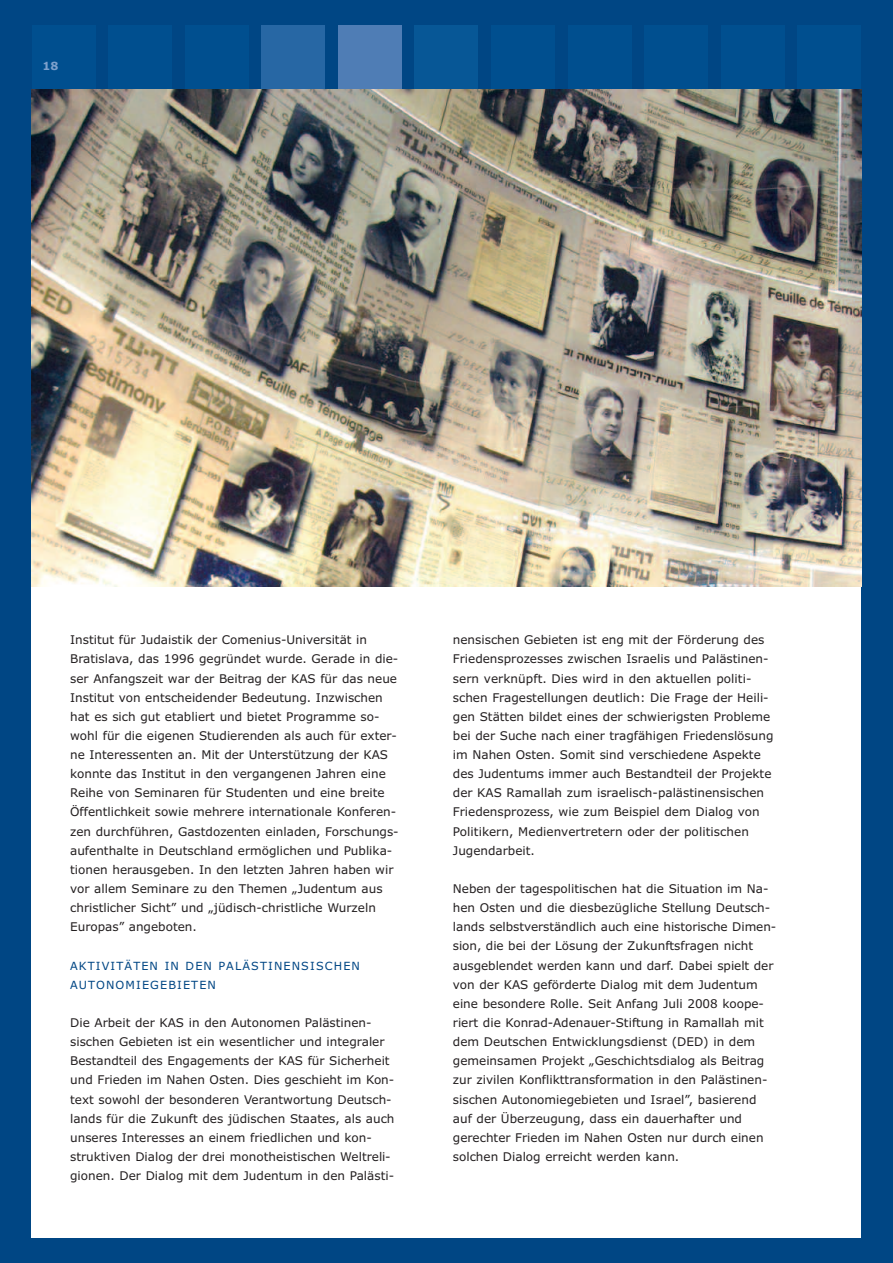
<style>
.page{position:relative;width:893px;height:1263px;background:#004684}
.page>*{position:absolute;margin:0;border:0;box-sizing:border-box;transform-origin:0 0}
.t1{font:12px/19.2px "Verdana";color:#231f20}
.t2{font:11.25px/19.2px "Verdana";letter-spacing:.1em;color:#004684}
.t3{font:700 11.25px "Verdana";color:#7da0cc}
</style>
<div class="page">
<div style="left:32px;top:89px;width:829px;height:1148px;background:#fff"></div>
<div style="left:32px;top:26px;width:64px;height:63px;background:#004f8f"></div>
<div style="left:108px;top:26px;width:64px;height:63px;background:#004f8f"></div>
<div style="left:185px;top:26px;width:64px;height:63px;background:#004f8f"></div>
<div style="left:491px;top:26px;width:64px;height:63px;background:#004f8f"></div>
<div style="left:568px;top:26px;width:63px;height:63px;background:#004f8f"></div>
<div style="left:415px;top:26px;width:63px;height:63px;background:#075796"></div>
<div style="left:644px;top:26px;width:64px;height:63px;background:#004f8f"></div>
<div style="left:721px;top:26px;width:63px;height:63px;background:#004f8f"></div>
<div style="left:797px;top:26px;width:64px;height:63px;background:#004f8f"></div>
<div style="left:261px;top:26px;width:64px;height:63px;background:#2767a4"></div>
<div style="left:338px;top:26px;width:64px;height:63px;background:#4f7db5"></div>
<img style="left:32px;top:89px;width:829px;height:498px">
<p class="t3" style="left:43px;top:60px;width:17px">18</p>
<p class="t1" style="left:70px;top:630px;width:330px">Institut für Judaistik der Comenius-Universität in Bratislava, das 1996 gegründet wurde. Gerade in die&shy;ser Anfangszeit war der Beitrag der KAS für das neue Institut von entscheidender Bedeutung. Inzwischen hat es sich gut etabliert und bietet Programme so&shy;wohl für die eigenen Studierenden als auch für exter&shy;ne Interessenten an. Mit der Unterstützung der KAS konnte das Institut in den vergangenen Jahren eine Reihe von Seminaren für Studenten und eine breite Öffentlichkeit sowie mehrere internationale Konferen&shy;zen durchführen, Gastdozenten einladen, Forschungs&shy;aufenthalte in Deutschland ermöglichen und Publika&shy;tionen herausgeben. In den letzten Jahren haben wir vor allem Seminare zu den Themen „Judentum aus christlicher Sicht” und „jüdisch-christliche Wurzeln Europas” angeboten.</p>
<p class="t2" style="left:70px;top:956px;width:291px">AKTIVITÄTEN IN DEN PALÄSTINENSISCHEN<br>AUTONOMIEGEBIETEN</p>
<p class="t1" style="left:70px;top:1013px;width:326px">Die Arbeit der KAS in den Autonomen Palästinen&shy;sischen Gebieten ist ein wesentlicher und integraler Bestandteil des Engagements der KAS für Sicherheit und Frieden im Nahen Osten. Dies geschieht im Kon&shy;text sowohl der besonderen Verantwortung Deutsch&shy;lands für die Zukunft des jüdischen Staates, als auch unseres Interesses an einem friedlichen und kon&shy;struktiven Dialog der drei monotheistischen Weltreli&shy;gionen. Der Dialog mit dem Judentum in den Palästi-</p>
<p class="t1" style="left:453px;top:630px;width:322px">nensischen Gebieten ist eng mit der Förderung des Friedensprozesses zwischen Israelis und Palästinen&shy;sern verknüpft. Dies wird in den aktuellen politi&shy;schen Fragestellungen deutlich: Die Frage der Heili&shy;gen Stätten bildet eines der schwierigsten Probleme bei der Suche nach einer tragfähigen Friedenslösung im Nahen Osten. Somit sind verschiedene Aspekte des Judentums immer auch Bestandteil der Projekte der KAS Ramallah zum israelisch-palästinensischen Friedensprozess, wie zum Beispiel dem Dialog von Politikern, Medienvertretern oder der politischen Jugendarbeit.</p>
<p class="t1" style="left:453px;top:879px;width:325px">Neben der tagespolitischen hat die Situation im Na&shy;hen Osten und die diesbezügliche Stellung Deutsch&shy;lands selbstverständlich auch eine historische Dimen&shy;sion, die bei der Lösung der Zukunftsfragen nicht ausgeblendet werden kann und darf. Dabei spielt der von der KAS geförderte Dialog mit dem Judentum eine besondere Rolle. Seit Anfang Juli 2008 koope&shy;riert die Konrad-Adenauer-Stiftung in Ramallah mit dem Deutschen Entwicklungsdienst (DED) in dem gemeinsamen Projekt „Geschichtsdialog als Beitrag zur zivilen Konflikttransformation in den Palästinen&shy;sischen Autonomiegebieten und Israel”, basierend auf der Überzeugung, dass ein dauerhafter und gerechter Frieden im Nahen Osten nur durch einen solchen Dialog erreicht werden kann.</p>
</div>
